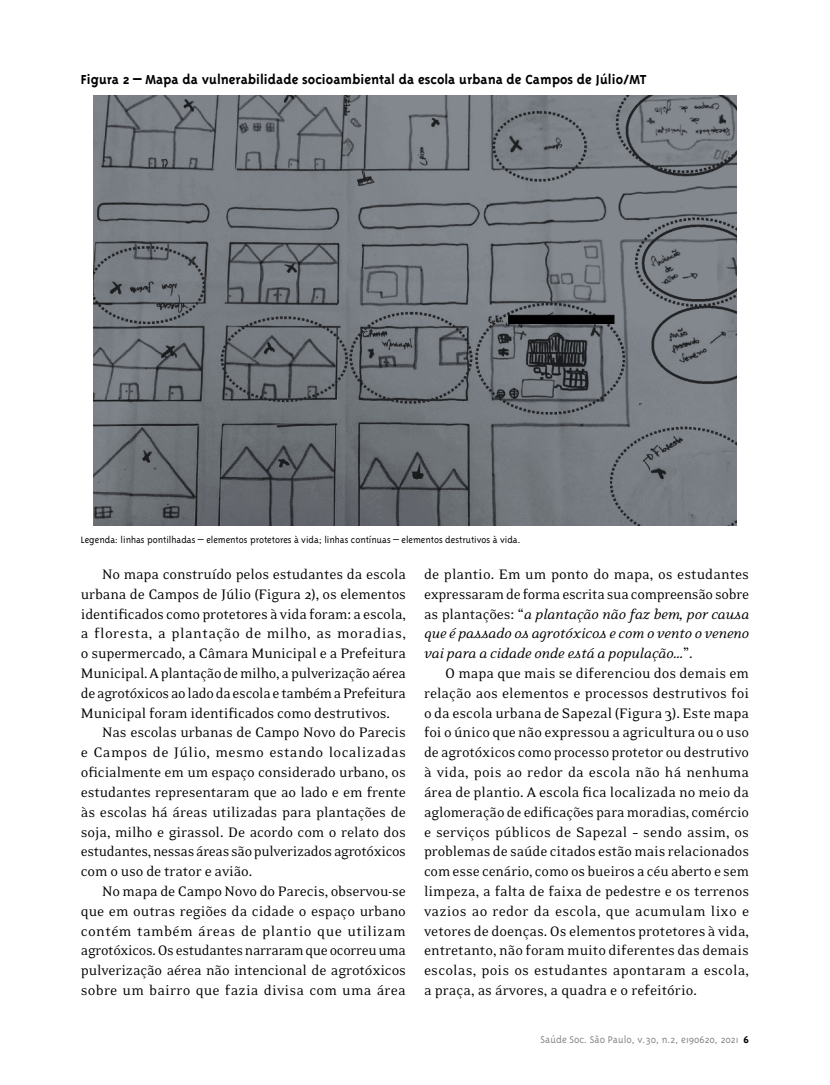
<style>
.page{position:relative;width:830px;height:1085px;background:#fff}
.page>*{position:absolute;margin:0;border:0;box-sizing:border-box;transform-origin:0 0}
.t1{font:15.75px/19.8px "Eidetic Neo";letter-spacing:-.01em;color:#000;text-align:justify}
.t2{font:italic 15.75px/19.8px "Eidetic Neo";letter-spacing:-.01em;color:#000;text-align:justify}
.t3{font:700 15px "Triplex";color:#000}
.t4{font:300 11.25px "Triplex";color:#878787}
.t5{font:300 10.5px "Triplex";color:#000}
.s1{font-style:normal}
.s2{font-weight:700;color:#000}
</style>
<div class="page">
<img style="left:93px;top:95px;width:643px;height:430px">
<p class="t3" style="left:81px;top:70px;width:567px">Figura 2 – Mapa da vulnerabilidade socioambiental da escola urbana de Campos de Júlio/MT</p>
<p class="t5" style="left:81px;top:534px;width:441px">Legenda: linhas pontilhadas – elementos protetores à vida; linhas contínuas – elementos destrutivos à vida.</p>
<p class="t1" style="left:81px;top:564px;width:326px;text-indent:21px">No mapa construído pelos estudantes da escola urbana de Campos de Júlio (Figura 2), os elementos identificados como protetores à vida foram: a escola, a floresta, a plantação de milho, as moradias, o supermercado, a Câmara Municipal e a Prefeitura Municipal.Aplantaçãodemilho, apulverizaçãoaérea deagrotóxicosaoladodaescolae tambémaPrefeitura Municipal foram identificados como destrutivos.</p>
<p class="t1" style="left:81px;top:723px;width:326px;text-indent:21px">Nas escolas urbanas de Campo Novo do Parecis e Campos de Júlio, mesmo estando localizadas oficialmente em um espaço considerado urbano, os estudantes representaram que ao lado e em frente às escolas há áreas utilizadas para plantações de soja, milho e girassol. De acordo com o relato dos estudantes,nessasáreas sãopulverizadosagrotóxicos com o uso de trator e avião.</p>
<p class="t1" style="left:81px;top:881px;width:326px;text-indent:21px">No mapa de Campo Novo do Parecis, observou-se que em outras regiões da cidade o espaço urbano contém também áreas de plantio que utilizam agrotóxicos.Os estudantesnarraramqueocorreuuma pulverização aérea não intencional de agrotóxicos sobre um bairro que fazia divisa com uma área</p>
<p class="t2" style="left:424px;top:564px;width:326px"><span class="s1">de plantio. Em um ponto do mapa, os estudantes expressaramde forma escrita sua compreensão sobre as plantações: “</span>a plantação não faz bem, por causa que é passado os agrotóxicos e com o vento o veneno vai para a cidade onde está a população…<span class="s1">”.</span></p>
<p class="t1" style="left:424px;top:663px;width:326px;text-indent:21px">O mapa que mais se diferenciou dos demais em relação aos elementos e processos destrutivos foi o da escola urbana de Sapezal (Figura 3). Este mapa foi o único que não expressou a agricultura ou o uso de agrotóxicos como processo protetor ou destrutivo à vida, pois ao redor da escola não há nenhuma área de plantio. A escola fica localizada no meio da aglomeração de edificações paramoradias, comércio e serviços públicos de Sapezal – sendo assim, os problemas de saúde citados estãomais relacionados comesse cenário, como os bueiros a céu aberto e sem limpeza, a falta de faixa de pedestre e os terrenos vazios ao redor da escola, que acumulam lixo e vetores de doenças. Os elementos protetores à vida, entretanto, não foram muito diferentes das demais escolas, pois os estudantes apontaram a escola, a praça, as árvores, a quadra e o refeitório.</p>
<p class="t4" style="left:540px;top:1033px;width:210px">Saúde Soc. São Paulo, v.30, n.2, e190620, 2021 <span class="s2">6</span></p>
</div>
